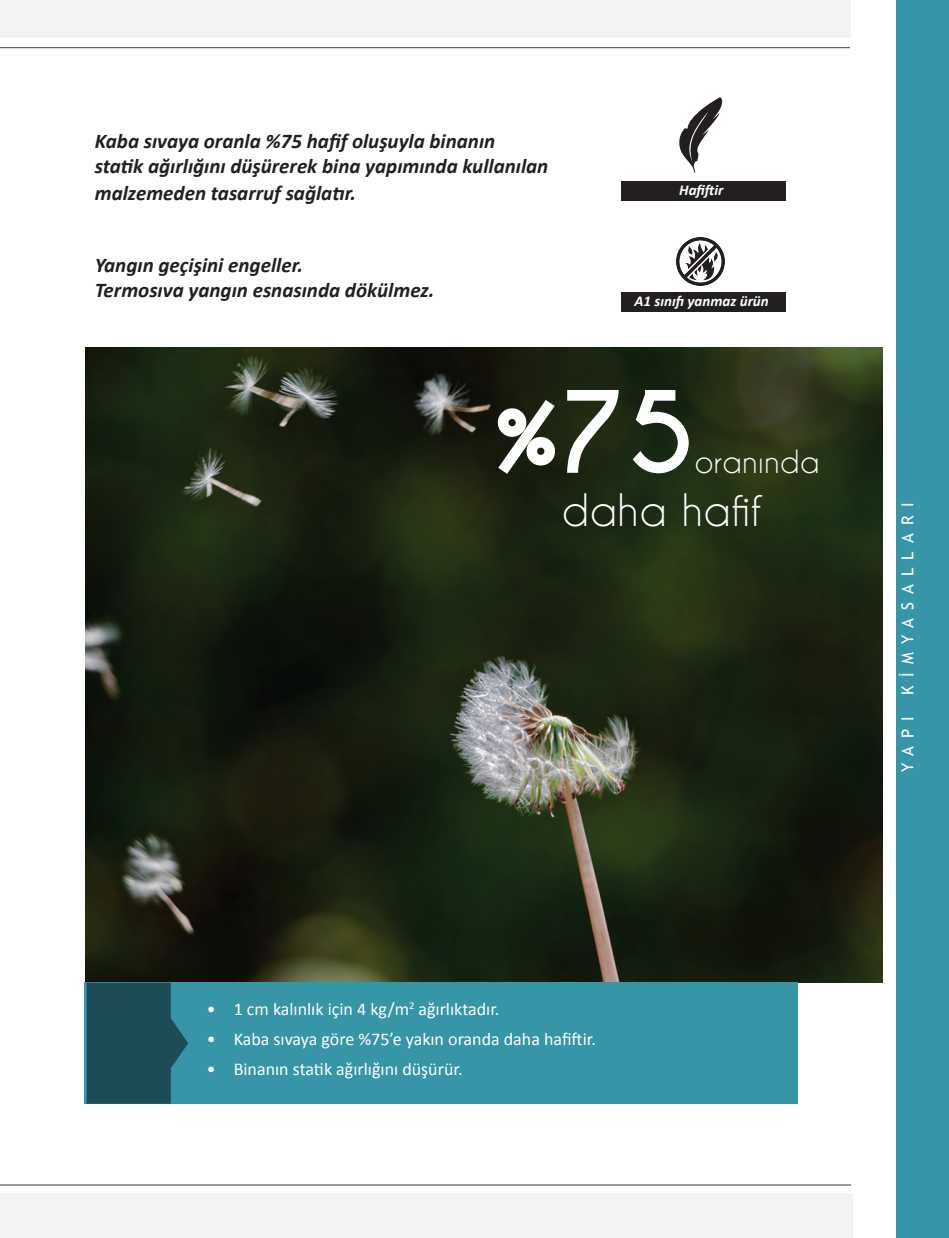
<style>
.page{position:relative;width:949px;height:1238px;background:#fff}
.page>*{position:absolute;margin:0;border:0;box-sizing:border-box;transform-origin:0 0}
.t1{font:700 105.9px "Caviar Dreams";color:#fff}
.t2{font:42px "Caviar Dreams";color:#fff}
.t3{font:30px "Caviar Dreams";color:#fff}
.t4{font:italic 700 21px/26.1px "Calibri";color:#231f20}
.t5{font:18px "Calibri";color:#fff}
.t6{font:16.5px "Trebuchet MS";letter-spacing:.5em;color:#fff}
.t7{font:italic 700 15px "Calibri";color:#fff}
</style>
<div class="page">
<hr style="left:0;top:1184px;width:850px;height:1px;background:#3c3c3d">
<hr style="left:0;top:47px;width:849px;height:1px;background:#3c3c3d">
<div style="left:0;top:0;width:850px;height:38px;background:#f2f3f4"></div>
<div style="left:896px;top:0;width:52px;height:1237px;background:#3695a7"></div>
<div style="left:0;top:1193px;width:851px;height:44px;background:#f2f3f4"></div>
<img style="left:85px;top:347px;width:796px;height:635px">
<div style="left:85px;top:982px;width:712px;height:121px;background:#3695a7"></div>
<svg style="left:87px;top:982px;width:101px;height:121px;background:#1f5761"></svg>
<img style="left:676px;top:237px;width:48px;height:48px">
<div style="left:621px;top:292px;width:164px;height:19px;background:#231f20"></div>
<div style="left:621px;top:181px;width:164px;height:20px;background:#231f20"></div>
<svg style="left:679px;top:97px;width:43px;height:76px"></svg>
<p class="t4" style="left:95px;top:128px;width:455px">Kaba sıvaya oranla %75 hafif oluşuyla binanın statik ağırlığını düşürerek bina yapımında kullanılan malzemeden tasarruf sağlatır.</p>
<p class="t4" style="left:95px;top:253px;width:341px;line-height:25.2px">Yangın geçişini engeller.<br>Termosıva yangın esnasında dökülmez.</p>
<p class="t7" style="left:679px;top:180px;width:46px">Hafiftir</p>
<p class="t7" style="left:634px;top:291px;width:136px">A1 sınıfı yanmaz ürün</p>
<h1 class="t1" style="left:493px;top:369px;width:202px">%75</h1>
<h3 class="t3" style="left:694px;top:443px;width:126px">oranında</h3>
<h2 class="t2" style="left:561px;top:484px;width:201px">daha hafif</h2>
<p class="t6" style="left:897px;top:695px;width:194px;rotate:-90deg">KİMYASALLARI</p>
<p class="t6" style="left:897px;top:772px;width:57px;rotate:-90deg">YAPI</p>
<p class="t5" style="left:207px;top:997px;width:294px">• 1 cm kalınlık için 4 kg/m<sup>2</sup> ağırlıktadır.</p>
<p class="t5" style="left:207px;top:1027px;width:390px">• Kaba sıvaya göre %75’e yakın oranda daha hafiftir.</p>
<p class="t5" style="left:207px;top:1057px;width:257px">• Binanın statik ağırlığını düşürür.</p>
</div>
